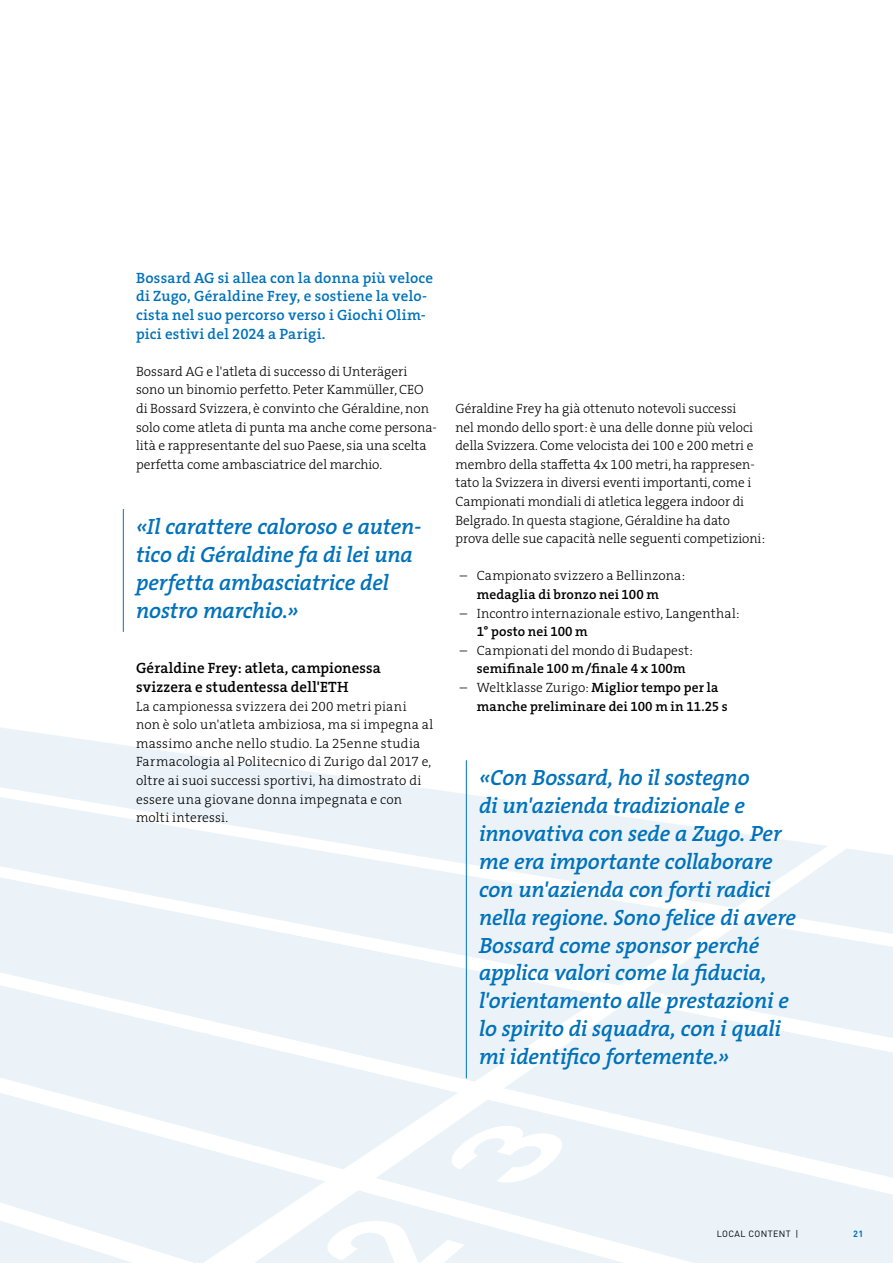
<style>
.page{position:relative;width:893px;height:1263px;background:#fff}
.page>*{position:absolute;margin:0;border:0;box-sizing:border-box;transform-origin:0 0}
.t1{font:22.2px/27.9px "The Serif HP6 Se Bld IT";letter-spacing:-.01em;color:#0072bb}
.t2{font:15px/18.6px "The Serif HP6 Se Bld";letter-spacing:.015em;color:#0072bb}
.t3{font:15px/18.6px "The Serif HP6 Se Bld";letter-spacing:.005em;color:#000}
.t4{font:13.5px/18.6px "The Serif HP3 Lig";color:#000}
.t5{font:13.5px "The Serif HP6 Se Bld";letter-spacing:.01em;color:#000}
.t6{font:9px "DINOT";letter-spacing:.05em;color:#000}
.t7{font:700 9px "DINOT";color:#0072bb}
.s1{font-family:"The Serif HP6 Se Bld"}
</style>
<div class="page">
<svg style="left:0;top:727px;width:893px;height:536px;fill:#ebf3f9"></svg>
<svg style="left:139px;top:840px;width:716px;height:423px;fill:#ebf3f9"></svg>
<svg style="left:323px;top:1218px;width:142px;height:45px"></svg>
<svg style="left:446px;top:1123px;width:121px;height:63px"></svg>
<hr style="left:123px;top:509px;width:1px;height:123px;background:#0072bb">
<hr style="left:466px;top:760px;width:1px;height:318px;background:#0072bb">
<p class="t2" style="left:136px;top:268px;width:299px">Bossard AG si allea con la donna più veloce di Zugo, Géraldine Frey, e sostiene la velo&shy;cista nel suo percorso verso i Giochi Olim&shy;pici estivi del 2024 a Parigi.</p>
<p class="t4" style="left:136px;top:362px;width:302px">Bossard AG e l'atleta di successo di Unterägeri sono un binomio perfetto. Peter Kammüller, CEO di Bossard Svizzera, è convinto che Géraldine, non solo come atleta di punta ma anche come persona&shy;lità e rappresentante del suo Paese, sia una scelta perfetta come ambasciatrice del marchio.</p>
<h1 class="t1" style="left:136px;top:513px;width:287px">«Il carattere caloroso e auten&shy;tico di Géraldine fa di lei una perfetta ambasciatrice del nostro marchio.»</h1>
<p class="t3" style="left:136px;top:659px;width:246px">Géraldine Frey: atleta, campionessa svizzera e studentessa dell'ETH</p>
<p class="t4" style="left:136px;top:697px;width:299px">La campionessa svizzera dei 200 metri piani non è solo un'atleta ambiziosa, ma si impegna al massimo anche nello studio. La 25enne studia Farmacologia al Politecnico di Zurigo dal 2017 e, oltre ai suoi successi sportivi, ha dimostrato di essere una giovane donna impegnata e con molti interessi.</p>
<p class="t4" style="left:455px;top:399px;width:311px">Géraldine Frey ha già ottenuto notevoli successi<br>nel mondo dello sport: è una delle donne più veloci della Svizzera. Come velocista dei 100 e 200 metri e membro della staffetta 4x 100 metri, ha rappresen&shy;tato la Svizzera in diversi eventi importanti, come i Campionati mondiali di atletica leggera indoor di Belgrado. In questa stagione, Géraldine ha dato prova delle sue capacità nelle seguenti competizioni:</p>
<p class="t4" style="left:460px;top:567px;width:227px">– Campionato svizzero a Bellinzona:</p>
<p class="t5" style="left:477px;top:586px;width:184px">medaglia di bronzo nei 100 m</p>
<p class="t4" style="left:460px;top:604px;width:281px">– Incontro internazionale estivo, Langenthal:</p>
<p class="t5" style="left:477px;top:623px;width:113px">1° posto nei 100 m</p>
<p class="t4" style="left:460px;top:641px;width:235px">– Campionati del mondo di Budapest:</p>
<p class="t5" style="left:477px;top:660px;width:211px">semifinale 100 m/finale 4 x 100m</p>
<p class="t4" style="left:460px;top:678px;width:260px">– Weltklasse Zurigo: <span class="s1">Miglior tempo per la</span></p>
<p class="t5" style="left:477px;top:697px;width:253px">manche preliminare dei 100 m in 11.25 s</p>
<p class="t1" style="left:479px;top:764px;width:318px">«Con Bossard, ho il sostegno<br>di un'azienda tradizionale e innovativa con sede a Zugo. Per me era importante collaborare con un'azienda con forti radici nella regione. Sono felice di avere<br>Bossard come sponsor perché applica valori come la fiducia, l'orientamento alle prestazioni e lo spirito di squadra, con i quali mi identifico fortemente.»</p>
<p class="t6" style="left:717px;top:1227px;width:83px">LOCAL CONTENT |</p>
<p class="t7" style="left:853px;top:1227px;width:11px">21</p>
</div>
